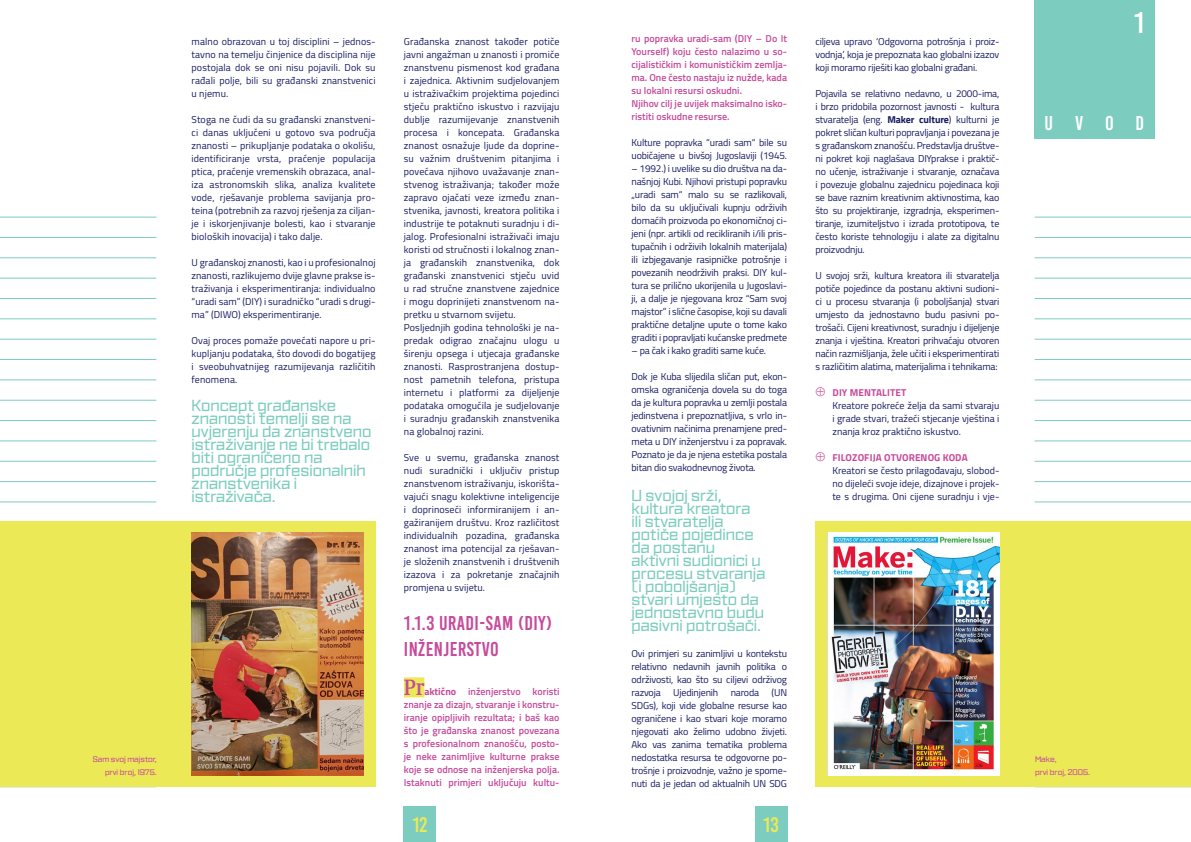
<style>
.page{position:relative;width:1191px;height:842px;background:#fff}
.page>*{position:absolute;margin:0;border:0;box-sizing:border-box;transform-origin:0 0}
.t1{font:30px "Bebas Kai";color:#fff}
.t2{font:500 condensed 23px "Demos Next Pro";color:#c64b9b}
.t3{font:21px "Bebas Kai";color:#ece956}
.t4{font:20px/26px "Bebas Kai";letter-spacing:.02em;color:#c64b9b}
.t5{font:20px "Bebas Kai";color:#fff}
.t6{font:16px/13px "Ironstrike";color:#7cccbf}
.t7{font:10px/13px "Titillium Web";letter-spacing:.01em;color:#181d62;text-align:justify}
.t8{font:600 10px/13px "Titillium Web";color:#c64b9b;text-align:justify}
.t9{font:10px/13px "Titillium Web";letter-spacing:-.015em;color:#181d62}
.t10{font:8px/13px "Ironstrike";color:#c64b9b}
.s1{font-weight:700}
.s2{color:#c64b9b}
.s3{font-weight:700;color:#c64b9b}
</style>
<div class="page">
<div style="left:404px;top:806px;width:32px;height:36px;background:#7cccbf"></div>
<div style="left:755px;top:806px;width:32px;height:36px;background:#7cccbf"></div>
<hr style="left:0;top:502px;width:156px;height:1px;background:#7cccbf">
<hr style="left:0;top:258px;width:156px;height:1px;background:#7cccbf">
<hr style="left:0;top:298px;width:156px;height:1px;background:#7cccbf">
<hr style="left:0;top:339px;width:156px;height:1px;background:#7cccbf">
<hr style="left:0;top:380px;width:156px;height:1px;background:#7cccbf">
<hr style="left:0;top:420px;width:156px;height:1px;background:#7cccbf">
<hr style="left:0;top:461px;width:156px;height:1px;background:#7cccbf">
<hr style="left:0;top:237px;width:156px;height:1px;background:#7cccbf">
<hr style="left:0;top:217px;width:156px;height:1px;background:#7cccbf">
<hr style="left:0;top:278px;width:156px;height:1px;background:#7cccbf">
<hr style="left:0;top:319px;width:156px;height:1px;background:#7cccbf">
<hr style="left:0;top:359px;width:156px;height:1px;background:#7cccbf">
<hr style="left:0;top:400px;width:156px;height:1px;background:#7cccbf">
<hr style="left:0;top:441px;width:156px;height:1px;background:#7cccbf">
<hr style="left:0;top:481px;width:156px;height:1px;background:#7cccbf">
<hr style="left:1034px;top:502px;width:157px;height:1px;background:#7cccbf">
<hr style="left:1034px;top:258px;width:157px;height:1px;background:#7cccbf">
<hr style="left:1034px;top:298px;width:157px;height:1px;background:#7cccbf">
<hr style="left:1034px;top:339px;width:157px;height:1px;background:#7cccbf">
<hr style="left:1034px;top:380px;width:157px;height:1px;background:#7cccbf">
<hr style="left:1034px;top:420px;width:157px;height:1px;background:#7cccbf">
<hr style="left:1034px;top:461px;width:157px;height:1px;background:#7cccbf">
<hr style="left:1034px;top:237px;width:157px;height:1px;background:#7cccbf">
<hr style="left:1034px;top:217px;width:157px;height:1px;background:#7cccbf">
<hr style="left:1034px;top:278px;width:157px;height:1px;background:#7cccbf">
<hr style="left:1034px;top:319px;width:157px;height:1px;background:#7cccbf">
<hr style="left:1034px;top:359px;width:157px;height:1px;background:#7cccbf">
<hr style="left:1034px;top:400px;width:157px;height:1px;background:#7cccbf">
<hr style="left:1034px;top:441px;width:157px;height:1px;background:#7cccbf">
<hr style="left:1034px;top:481px;width:157px;height:1px;background:#7cccbf">
<div style="left:1034px;top:0;width:121px;height:139px;background:#7cccbf"></div>
<div style="left:404px;top:677px;width:20px;height:20px;background:#ece956"></div>
<div style="left:0;top:522px;width:375px;height:265px;background:#ece956"></div>
<div style="left:815px;top:522px;width:376px;height:265px;background:#ece956"></div>
<img style="left:191px;top:532px;width:172px;height:243px">
<img style="left:827px;top:532px;width:172px;height:243px">
<p class="t10" style="left:93px;top:753px;width:66px;text-align:right">Sam svoj majstor, prvi broj, 1975.</p>
<p class="t7" style="left:192px;top:35px;width:185px">malno obrazovan u toj disciplini – jednos&shy;tavno na temelju činjenice da disciplina nije postojala dok se oni nisu pojavili. Dok su rađali polje, bili su građanski znanstvenici u njemu.</p>
<p class="t7" style="left:192px;top:113px;width:185px">Stoga ne čudi da su građanski znanstveni&shy;ci danas uključeni u gotovo sva područja znanosti – prikupljanje podataka o okolišu, identificiranje vrsta, praćenje populacija ptica, praćenje vremenskih obrazaca, anal&shy;iza astronomskih slika, analiza kvalitete vode, rješavanje problema savijanja pro&shy;teina (potrebnih za razvoj rješenja za ciljan&shy;je i iskorjenjivanje bolesti, kao i stvaranje bioloških inovacija) i tako dalje.</p>
<p class="t7" style="left:192px;top:256px;width:185px">U građanskoj znanosti, kao i u profesionalnoj znanosti, razlikujemo dvije glavne prakse is&shy;traživanja i eksperimentiranja: individualno “uradi sam” (DIY) i suradničko “uradi s drugi&shy;ma” (DIWO) eksperimentiranje.</p>
<p class="t7" style="left:192px;top:334px;width:185px">Ovaj proces pomaže povećati napore u pri&shy;kupljanju podataka, što dovodi do bogatijeg i sveobuhvatnijeg razumijevanja različitih fenomena.</p>
<h3 class="t6" style="left:192px;top:399px;width:181px">Koncept građanske znanosti temelji se na uvjerenju da znanstveno istraživanje ne bi trebalo biti ograničeno na područje profesionalnih znanstvenika i istraživača.</h3>
<p class="t7" style="left:404px;top:35px;width:157px;text-align:left">Građanska znanost također potiče javni angažman u znanosti i promiče znanstvenu pismenost kod građana i zajednica. Aktivnim sudjelovanjem u istraživačkim projektima pojedinci stječu praktično iskustvo i razvijaju dublje razumijevanje znanstvenih procesa i koncepata. Građanska znanost osnažuje ljude da doprine&shy;su važnim društvenim pitanjima i povećava njihovo uvažavanje znan&shy;stvenog istraživanja; također može zapravo ojačati veze između znan&shy;stvenika, javnosti, kreatora politika i industrije te potaknuti suradnju i di&shy;jalog. Profesionalni istraživači imaju koristi od stručnosti i lokalnog znan&shy;ja građanskih znanstvenika, dok građanski znanstvenici stječu uvid u rad stručne znanstvene zajednice i mogu doprinijeti znanstvenom na&shy;pretku u stvarnom svijetu.<br>Posljednjih godina tehnološki je na&shy;predak odigrao značajnu ulogu u širenju opsega i utjecaja građanske znanosti. Rasprostranjena dostup&shy;nost pametnih telefona, pristupa internetu i platformi za dijeljenje podataka omogućila je sudjelovanje i suradnju građanskih znanstvenika na globalnoj razini.</p>
<p class="t7" style="left:404px;top:451px;width:157px">Sve u svemu, građanska znanost nudi suradnički i uključiv pristup znanstvenom istraživanju, iskorišta&shy;vajući snagu kolektivne inteligencije i doprinoseći informiranijem i an&shy;gažiranijem društvu. Kroz različitost individualnih pozadina, građanska znanost ima potencijal za rješavan&shy;je složenih znanstvenih i društvenih izazova i za pokretanje značajnih promjena u svijetu.</p>
<h3 class="t4" style="left:404px;top:611px;width:150px">1.1.3 URADI-SAM (DIY)<br>INŽENJERSTVO</h3>
<h2 class="t2" style="left:404px;top:672px;width:22px">Pr</h2>
<p class="t8" style="left:404px;top:685px;width:157px;text-indent:20px"><span class="s1">aktično</span> inženjerstvo koristi znanje za dizajn, stvaranje i konstru&shy;iranje opipljivih rezultata; i baš kao što je građanska znanost povezana s profesionalnom znanošću, posto&shy;je neke zanimljive kulturne prakse koje se odnose na inženjerska polja.<br>Istaknuti primjeri uključuju kultu-</p>
<p class="t8" style="left:631px;top:32px;width:157px;text-align:left">ru popravka uradi-sam (DIY – Do It Yourself) koju često nalazimo u so&shy;cijalističkim i komunističkim zemlja&shy;ma. One često nastaju iz nužde, kada su lokalni resursi oskudni.<br>Njihov cilj je uvijek maksimalno isko&shy;ristiti oskudne resurse.</p>
<p class="t9" style="left:631px;top:136px;width:157px">Kulture popravka “uradi sam“ bile su uobičajene u bivšoj Jugoslaviji (1945.</p>
<p class="t7" style="left:631px;top:162px;width:157px">– 1992.) i uvelike su dio društva na da&shy;našnjoj Kubi. Njihovi pristupi popravku „uradi sam“ malo su se razlikovali, bilo da su uključivali kupnju održivih domaćih proizvoda po ekonomičnoj ci&shy;jeni (npr. artikli od recikliranih i/ili pris&shy;tupačnih i održivih lokalnih materijala) ili izbjegavanje rasipničke potrošnje i povezanih neodrživih praksi. DIY kul&shy;tura se prilično ukorijenila u Jugoslavi&shy;ji, a dalje je njegovana kroz “Sam svoj majstor” i slične časopise, koji su davali praktične detaljne upute o tome kako graditi i popravljati kućanske predmete</p>
<p class="t9" style="left:631px;top:344px;width:136px">– pa čak i kako graditi same kuće.</p>
<p class="t7" style="left:631px;top:370px;width:157px">Dok je Kuba slijedila sličan put, ekon&shy;omska ograničenja dovela su do toga da je kultura popravka u zemlji postala jedinstvena i prepoznatljiva, s vrlo in&shy;ovativnim načinima prenamjene pred&shy;meta u DIY inženjerstvu i za popravak.<br>Poznato je da je njena estetika postala bitan dio svakodnevnog života.</p>
<h3 class="t6" style="left:631px;top:488px;width:135px">U svojoj srži, kultura kreatora<br>ili stvaratelja potiče pojedince da postanu aktivni sudionici u procesu stvaranja (i poboljšanja) stvari umjesto da jednostavno budu pasivni potrošači.</h3>
<p class="t7" style="left:631px;top:646px;width:157px">Ovi primjeri su zanimljivi u kontekstu relativno nedavnih javnih politika o održivosti, kao što su ciljevi održivog razvoja Ujedinjenih naroda (UN SDGs), koji vide globalne resurse kao ograničene i kao stvari koje moramo njegovati ako želimo udobno živjeti.<br>Ako vas zanima tematika problema nedostatka resursa te odgovorne po&shy;trošnje i proizvodnje, važno je spome&shy;nuti da je jedan od aktualnih UN SDG</p>
<h3 class="t3" style="left:412px;top:813px;width:17px">12</h3>
<h3 class="t3" style="left:763px;top:813px;width:17px">13</h3>
<p class="t7" style="left:815px;top:35px;width:185px">ciljeva upravo ‘Odgovorna potrošnja i proiz&shy;vodnja’, koja je prepoznata kao globalni izazov koji moramo riješiti kao globalni građani.</p>
<p class="t7" style="left:815px;top:87px;width:185px">Pojavila se relativno nedavno, u 2000-ima, i brzo pridobila pozornost javnosti - kultura stvaratelja (eng. <span class="s1">Maker culture</span>) kulturni je pokret sličan kulturi popravljanja i povezana je s građanskom znanošću. Predstavlja društve&shy;ni pokret koji naglašava DIYprakse i praktič&shy;no učenje, istraživanje i stvaranje, označava i povezuje globalnu zajednicu pojedinaca koji se bave raznim kreativnim aktivnostima, kao što su projektiranje, izgradnja, eksperimen&shy;tiranje, izumiteljstvo i izrada prototipova, te često koriste tehnologiju i alate za digitalnu proizvodnju.</p>
<p class="t7" style="left:815px;top:269px;width:185px">U svojoj srži, kultura kreatora ili stvaratelja potiče pojedince da postanu aktivni sudioni&shy;ci u procesu stvaranja (i poboljšanja) stvari umjesto da jednostavno budu pasivni po&shy;trošači. Cijeni kreativnost, suradnju i dijeljenje znanja i vještina. Kreatori prihvaćaju otvoren način razmišljanja, žele učiti i eksperimentirati s različitim alatima, materijalima i tehnikama:</p>
<p class="t7" style="left:832px;top:386px;width:168px;text-align:left;text-indent:-17px"><span class="s2">⊕</span> <span class="s3">DIY MENTALITET<br></span>Kreatore pokreće želja da sami stvaraju i grade stvari, tražeći stjecanje vještina i znanja kroz praktično iskustvo.</p>
<p class="t7" style="left:832px;top:451px;width:168px;text-align:left;text-indent:-17px"><span class="s2">⊕</span> <span class="s3">FILOZOFIJA OTVORENOG KODA </span>Kreatori se često prilagođavaju, slobod&shy;no dijeleći svoje ideje, dizajnove i projek&shy;te s drugima. Oni cijene suradnju i vje-</p>
<h1 class="t1" style="left:1134px;top:6px;width:12px">1</h1>
<h3 class="t5" style="left:1044px;top:112px;width:101px">UVOD</h3>
<p class="t10" style="left:1035px;top:753px;width:57px">Make,<br>prvi broj, 2005.</p>
</div>
